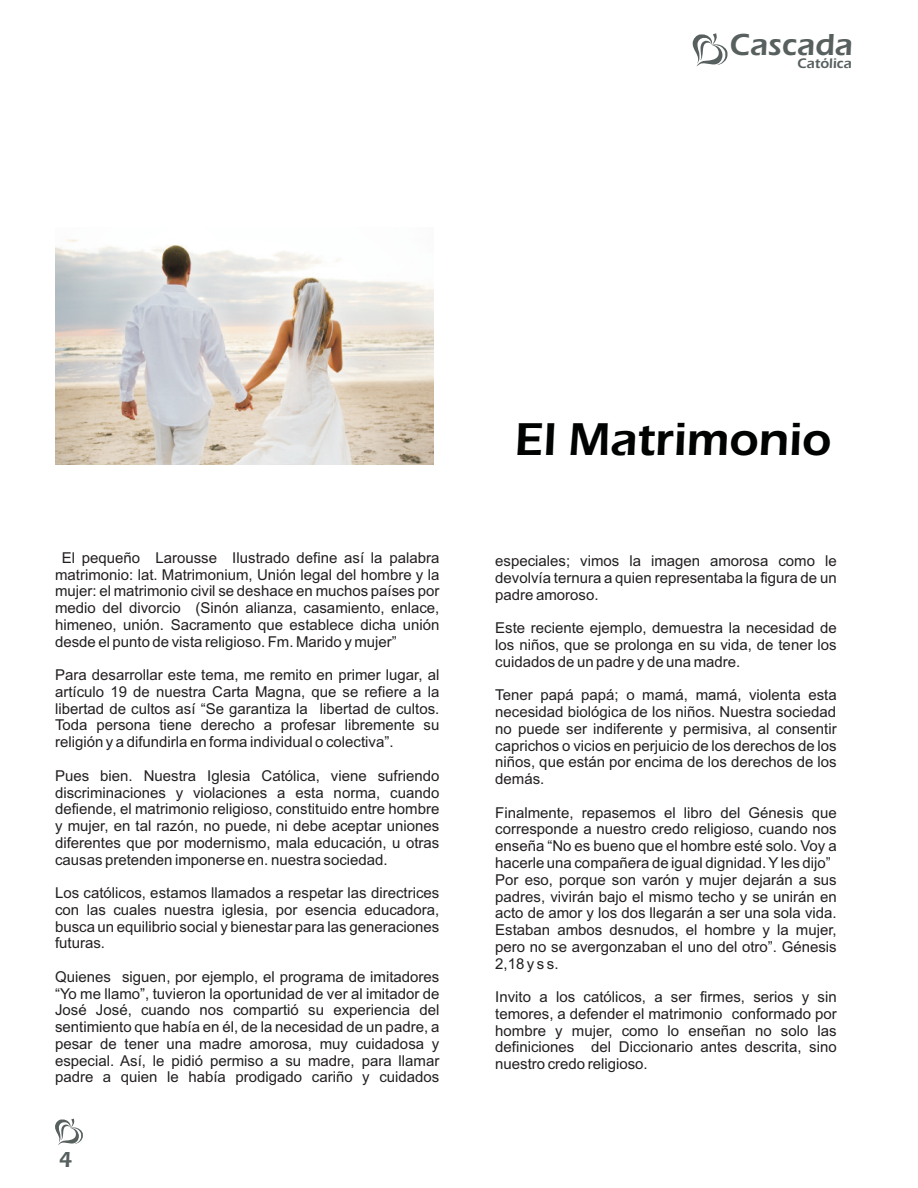
<style>
.page{position:relative;width:918px;height:1188px;background:#fff}
.page>*{position:absolute;margin:0;border:0;box-sizing:border-box;transform-origin:0 0}
.t1{font:600 47.7px "Eras ITC";color:#010202}
.t2{font:600 31.5px "Eras ITC";color:#57605f}
.t3{font:600 22.5px "Eras ITC";color:#57605f}
.t4{font:15px/16.8px "Arial";color:#231f20;text-align:justify}
.t5{font:600 14.4px "Eras ITC";color:#57605f}
</style>
<div class="page">
<svg style="left:693px;top:33px;width:34px;height:33px"></svg>
<svg style="left:55px;top:1119px;width:28px;height:26px"></svg>
<img style="left:55px;top:239px;width:379px;height:225px">
<h2 class="t2" style="left:730px;top:34px;width:125px">Cascada</h2>
<p class="t5" style="left:798px;top:58px;width:56px">Católica</p>
<p class="t4" style="left:55px;top:551px;width:386px;text-indent:7px">El pequeño Larousse Ilustrado define así la palabra matrimonio: lat. Matrimonium, Unión legal del hombre y la mujer: el matrimonio civil se deshace en muchos países por medio del divorcio (Sinón alianza, casamiento, enlace, himeneo, unión. Sacramento que establece dicha unión desde el punto de vista religioso. Fm. Marido y mujer”</p>
<p class="t4" style="left:55px;top:668px;width:386px">Para desarrollar este tema, me remito en primer lugar, al artículo 19 de nuestra Carta Magna, que se refiere a la libertad de cultos así “Se garantiza la libertad de cultos.<br>Toda persona tiene derecho a profesar libremente su religión y a difundirla en forma individual o colectiva”.</p>
<p class="t4" style="left:55px;top:768px;width:386px">Pues bien. Nuestra Iglesia Católica, viene sufriendo discriminaciones y violaciones a esta norma, cuando defiende, el matrimonio religioso, constituido entre hombre y mujer, en tal razón, no puede, ni debe aceptar uniones diferentes que por modernismo, mala educación, u otras causas pretenden imponerse en. nuestra sociedad.</p>
<p class="t4" style="left:55px;top:886px;width:386px">Los católicos, estamos llamados a respetar las directrices con las cuales nuestra iglesia, por esencia educadora, busca un equilibrio social y bienestar para las generaciones futuras.</p>
<p class="t4" style="left:55px;top:970px;width:386px">Quienes siguen, por ejemplo, el programa de imitadores “Yo me llamo”, tuvieron la oportunidad de ver al imitador de José José, cuando nos compartió su experiencia del sentimiento que había en él, de la necesidad de un padre, a pesar de tener una madre amorosa, muy cuidadosa y especial. Así, le pidió permiso a su madre, para llamar padre a quien le había prodigado cariño y cuidados</p>
<h3 class="t3" style="left:59px;top:1151px;width:15px">4</h3>
<h1 class="t1" style="left:515px;top:423px;width:319px">El Matrimonio</h1>
<p class="t4" style="left:495px;top:554px;width:343px">especiales; vimos la imagen amorosa como le devolvía ternura a quien representaba la figura de un padre amoroso.</p>
<p class="t4" style="left:495px;top:621px;width:343px">Este reciente ejemplo, demuestra la necesidad de los niños, que se prolonga en su vida, de tener los cuidados de un padre y de una madre.</p>
<p class="t4" style="left:495px;top:688px;width:343px">Tener papá papá; o mamá, mamá, violenta esta necesidad biológica de los niños. Nuestra sociedad no puede ser indiferente y permisiva, al consentir caprichos o vicios en perjuicio de los derechos de los niños, que están por encima de los derechos de los demás.</p>
<p class="t4" style="left:495px;top:805px;width:343px;text-align:left">Finalmente, repasemos el libro del Génesis que corresponde a nuestro credo religioso, cuando nos enseña “No es bueno que el hombre esté solo. Voy a hacerle una compañera de igual dignidad. Yles dijo” Por eso, porque son varón y mujer dejarán a sus padres, vivirán bajo el mismo techo y se unirán en acto de amor y los dos llegarán a ser una sola vida.<br>Estaban ambos desnudos, el hombre y la mujer, pero no se avergonzaban el uno del otro”. Génesis 2,18 y s s.</p>
<p class="t4" style="left:495px;top:990px;width:343px">Invito a los católicos, a ser firmes, serios y sin temores, a defender el matrimonio conformado por hombre y mujer, como lo enseñan no solo las definiciones del Diccionario antes descrita, sino nuestro credo religioso.</p>
</div>
